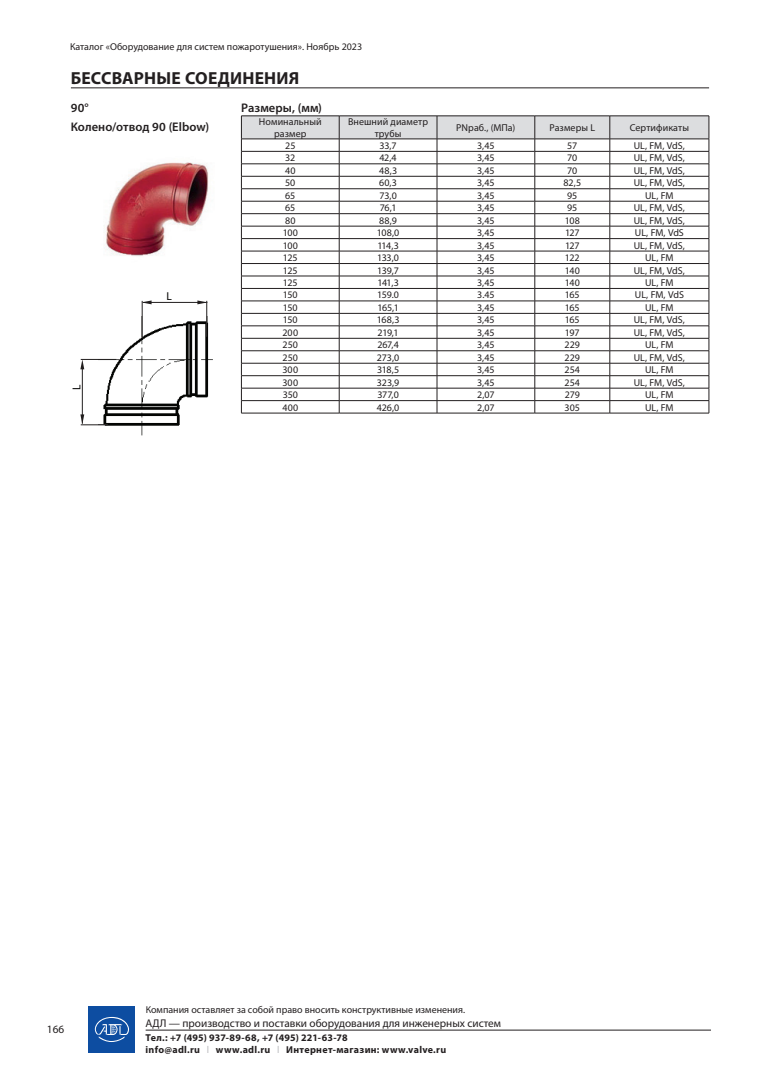
<style>
.page{position:relative;width:780px;height:1088px;background:#fff}
.page>*{position:absolute;margin:0;border:0;box-sizing:border-box;transform-origin:0 0}
.ГЛАВИЩЕ_для-колонтит{font:700 17.5px "Myriad Pro";letter-spacing:.01em;color:#231f20}
.заголовки{font:600 12.5px "Myriad Pro";letter-spacing:.005em;color:#231f20}
.t1{font:11.5px "Myriad Pro";color:#050504}
.t2{font:11.25px "Myriad Pro";color:#231f20}
.таблица_Центр{font:10px/12px "Myriad Pro";color:#231f20;text-align:center}
.t3{font:700 10px/12px "Myriad Pro";letter-spacing:.025em;color:#231f20}
.s1{font-weight:400;color:#bcbdc0}
</style>
<div class="page">
<hr style="left:146px;top:1030px;width:565px;height:1px;background:#231f20">
<div style="left:88px;top:1006px;width:47px;height:47px;background:#0d4da1"></div>
<svg style="left:95px;top:1017px;width:34px;height:25px"></svg>
<hr style="left:241px;top:413px;width:98px;height:1px;background:#231f20">
<hr style="left:339px;top:413px;width:98px;height:1px;background:#231f20">
<hr style="left:437px;top:413px;width:97px;height:1px;background:#231f20">
<hr style="left:534px;top:413px;width:75px;height:1px;background:#231f20">
<hr style="left:609px;top:413px;width:100px;height:1px;background:#231f20">
<svg style="left:241px;top:116px;width:468px;height:297px"></svg>
<img style="left:98px;top:315px;width:115px;height:121px">
<hr style="left:82px;top:367px;width:1px;height:57px;background:#211e1e">
<svg style="left:80px;top:359px;width:4px;height:10px"></svg>
<svg style="left:80px;top:414px;width:27px;height:11px"></svg>
<hr style="left:81px;top:359px;width:35px;height:1px;background:#211e1e">
<hr style="left:143px;top:302px;width:64px;height:1px;background:#211e1e">
<svg style="left:142px;top:300px;width:9px;height:4px"></svg>
<svg style="left:197px;top:300px;width:10px;height:4px"></svg>
<hr style="left:142px;top:301px;width:1px;height:36px;background:#211e1e">
<hr style="left:206px;top:301px;width:1px;height:35px;background:#211e1e">
<img style="left:104px;top:162px;width:105px;height:94px">
<hr style="left:71px;top:88px;width:638px;height:1px;background:#231f20">
<p class="таблица_Центр" style="left:70px;top:41px;width:294px">Каталог «Оборудование для систем пожаротушения». Ноябрь 2023</p>
<p class="ГЛАВИЩЕ_для-колонтит" style="left:71px;top:67px;width:230px">БЕССВАРНЫЕ СОЕДИНЕНИЯ</p>
<p class="заголовки" style="left:71px;top:100px;width:19px">90°</p>
<p class="заголовки" style="left:71px;top:119px;width:140px">Колено/отвод 90 (Elbow)</p>
<p class="t1" style="left:69px;top:390px;width:7px;rotate:-90deg">L</p>
<p class="t1" style="left:166px;top:289px;width:7px">L</p>
<p class="заголовки" style="left:241px;top:100px;width:82px">Размеры, (мм)</p>
<p class="таблица_Центр" style="left:259px;top:116px;width:64px">Номинальный размер</p>
<p class="таблица_Центр" style="left:348px;top:116px;width:82px">Внешний диаметр трубы</p>
<p class="таблица_Центр" style="left:456px;top:122px;width:61px">PNраб., (МПа)</p>
<p class="таблица_Центр" style="left:549px;top:122px;width:47px">Размеры L</p>
<p class="таблица_Центр" style="left:629px;top:122px;width:61px">Сертификаты</p>
<p class="таблица_Центр" style="left:285px;top:139px;width:12px">25</p>
<p class="таблица_Центр" style="left:379px;top:139px;width:19px">33,7</p>
<p class="таблица_Центр" style="left:477px;top:139px;width:19px">3,45</p>
<p class="таблица_Центр" style="left:567px;top:139px;width:12px">57</p>
<p class="таблица_Центр" style="left:633px;top:139px;width:53px">UL, FM, VdS,</p>
<p class="таблица_Центр" style="left:285px;top:152px;width:12px">32</p>
<p class="таблица_Центр" style="left:379px;top:152px;width:19px">42,4</p>
<p class="таблица_Центр" style="left:477px;top:152px;width:19px">3,45</p>
<p class="таблица_Центр" style="left:567px;top:152px;width:12px">70</p>
<p class="таблица_Центр" style="left:633px;top:152px;width:53px">UL, FM, VdS,</p>
<p class="таблица_Центр" style="left:285px;top:164px;width:12px">40</p>
<p class="таблица_Центр" style="left:379px;top:164px;width:20px">48,3</p>
<p class="таблица_Центр" style="left:477px;top:164px;width:19px">3,45</p>
<p class="таблица_Центр" style="left:567px;top:164px;width:12px">70</p>
<p class="таблица_Центр" style="left:633px;top:164px;width:53px">UL, FM, VdS,</p>
<p class="таблица_Центр" style="left:285px;top:177px;width:12px">50</p>
<p class="таблица_Центр" style="left:379px;top:177px;width:19px">60,3</p>
<p class="таблица_Центр" style="left:477px;top:177px;width:19px">3,45</p>
<p class="таблица_Центр" style="left:563px;top:177px;width:19px">82,5</p>
<p class="таблица_Центр" style="left:633px;top:177px;width:53px">UL, FM, VdS,</p>
<p class="таблица_Центр" style="left:285px;top:189px;width:12px">65</p>
<p class="таблица_Центр" style="left:379px;top:189px;width:19px">73,0</p>
<p class="таблица_Центр" style="left:477px;top:189px;width:19px">3,45</p>
<p class="таблица_Центр" style="left:567px;top:189px;width:12px">95</p>
<p class="таблица_Центр" style="left:645px;top:189px;width:30px">UL, FM</p>
<p class="таблица_Центр" style="left:285px;top:202px;width:12px">65</p>
<p class="таблица_Центр" style="left:380px;top:202px;width:18px">76,1</p>
<p class="таблица_Центр" style="left:477px;top:202px;width:19px">3,45</p>
<p class="таблица_Центр" style="left:567px;top:202px;width:12px">95</p>
<p class="таблица_Центр" style="left:633px;top:202px;width:53px">UL, FM, VdS,</p>
<p class="таблица_Центр" style="left:285px;top:214px;width:12px">80</p>
<p class="таблица_Центр" style="left:379px;top:214px;width:19px">88,9</p>
<p class="таблица_Центр" style="left:477px;top:214px;width:19px">3,45</p>
<p class="таблица_Центр" style="left:564px;top:214px;width:17px">108</p>
<p class="таблица_Центр" style="left:633px;top:214px;width:53px">UL, FM, VdS,</p>
<p class="таблица_Центр" style="left:283px;top:227px;width:17px">100</p>
<p class="таблица_Центр" style="left:377px;top:227px;width:24px">108,0</p>
<p class="таблица_Центр" style="left:477px;top:227px;width:19px">3,45</p>
<p class="таблица_Центр" style="left:565px;top:227px;width:16px">127</p>
<p class="таблица_Центр" style="left:634px;top:227px;width:51px">UL, FM, VdS</p>
<p class="таблица_Центр" style="left:283px;top:239px;width:17px">100</p>
<p class="таблица_Центр" style="left:377px;top:239px;width:23px">114,3</p>
<p class="таблица_Центр" style="left:477px;top:239px;width:19px">3,45</p>
<p class="таблица_Центр" style="left:565px;top:239px;width:16px">127</p>
<p class="таблица_Центр" style="left:633px;top:239px;width:53px">UL, FM, VdS,</p>
<p class="таблица_Центр" style="left:283px;top:251px;width:16px">125</p>
<p class="таблица_Центр" style="left:377px;top:251px;width:23px">133,0</p>
<p class="таблица_Центр" style="left:477px;top:251px;width:19px">3,45</p>
<p class="таблица_Центр" style="left:565px;top:251px;width:16px">122</p>
<p class="таблица_Центр" style="left:645px;top:251px;width:30px">UL, FM</p>
<p class="таблица_Центр" style="left:283px;top:264px;width:16px">125</p>
<p class="таблица_Центр" style="left:377px;top:264px;width:23px">139,7</p>
<p class="таблица_Центр" style="left:477px;top:264px;width:19px">3,45</p>
<p class="таблица_Центр" style="left:564px;top:264px;width:17px">140</p>
<p class="таблица_Центр" style="left:633px;top:264px;width:53px">UL, FM, VdS,</p>
<p class="таблица_Центр" style="left:283px;top:276px;width:16px">125</p>
<p class="таблица_Центр" style="left:377px;top:276px;width:23px">141,3</p>
<p class="таблица_Центр" style="left:477px;top:276px;width:19px">3,45</p>
<p class="таблица_Центр" style="left:564px;top:276px;width:17px">140</p>
<p class="таблица_Центр" style="left:645px;top:276px;width:30px">UL, FM</p>
<p class="таблица_Центр" style="left:283px;top:289px;width:16px">150</p>
<p class="таблица_Центр" style="left:377px;top:289px;width:23px">159.0</p>
<p class="таблица_Центр" style="left:477px;top:289px;width:19px">3.45</p>
<p class="таблица_Центр" style="left:565px;top:289px;width:16px">165</p>
<p class="таблица_Центр" style="left:634px;top:289px;width:51px">UL, FM, VdS</p>
<p class="таблица_Центр" style="left:283px;top:301px;width:16px">150</p>
<p class="таблица_Центр" style="left:377px;top:301px;width:23px">165,1</p>
<p class="таблица_Центр" style="left:477px;top:301px;width:19px">3,45</p>
<p class="таблица_Центр" style="left:565px;top:301px;width:16px">165</p>
<p class="таблица_Центр" style="left:645px;top:301px;width:30px">UL, FM</p>
<p class="таблица_Центр" style="left:283px;top:314px;width:16px">150</p>
<p class="таблица_Центр" style="left:377px;top:314px;width:24px">168,3</p>
<p class="таблица_Центр" style="left:477px;top:314px;width:19px">3,45</p>
<p class="таблица_Центр" style="left:565px;top:314px;width:16px">165</p>
<p class="таблица_Центр" style="left:633px;top:314px;width:53px">UL, FM, VdS,</p>
<p class="таблица_Центр" style="left:282px;top:326px;width:17px">200</p>
<p class="таблица_Центр" style="left:377px;top:326px;width:22px">219,1</p>
<p class="таблица_Центр" style="left:477px;top:326px;width:19px">3,45</p>
<p class="таблица_Центр" style="left:565px;top:326px;width:16px">197</p>
<p class="таблица_Центр" style="left:633px;top:326px;width:53px">UL, FM, VdS,</p>
<p class="таблица_Центр" style="left:282px;top:339px;width:17px">250</p>
<p class="таблица_Центр" style="left:377px;top:339px;width:23px">267,4</p>
<p class="таблица_Центр" style="left:477px;top:339px;width:19px">3,45</p>
<p class="таблица_Центр" style="left:564px;top:339px;width:17px">229</p>
<p class="таблица_Центр" style="left:645px;top:339px;width:30px">UL, FM</p>
<p class="таблица_Центр" style="left:282px;top:351px;width:17px">250</p>
<p class="таблица_Центр" style="left:377px;top:351px;width:24px">273,0</p>
<p class="таблица_Центр" style="left:477px;top:351px;width:19px">3,45</p>
<p class="таблица_Центр" style="left:564px;top:351px;width:17px">229</p>
<p class="таблица_Центр" style="left:633px;top:351px;width:53px">UL, FM, VdS,</p>
<p class="таблица_Центр" style="left:282px;top:364px;width:17px">300</p>
<p class="таблица_Центр" style="left:377px;top:364px;width:24px">318,5</p>
<p class="таблица_Центр" style="left:477px;top:364px;width:19px">3,45</p>
<p class="таблица_Центр" style="left:564px;top:364px;width:17px">254</p>
<p class="таблица_Центр" style="left:645px;top:364px;width:30px">UL, FM</p>
<p class="таблица_Центр" style="left:282px;top:376px;width:17px">300</p>
<p class="таблица_Центр" style="left:377px;top:376px;width:24px">323,9</p>
<p class="таблица_Центр" style="left:477px;top:376px;width:19px">3,45</p>
<p class="таблица_Центр" style="left:564px;top:376px;width:17px">254</p>
<p class="таблица_Центр" style="left:633px;top:376px;width:53px">UL, FM, VdS,</p>
<p class="таблица_Центр" style="left:283px;top:389px;width:17px">350</p>
<p class="таблица_Центр" style="left:377px;top:389px;width:23px">377,0</p>
<p class="таблица_Центр" style="left:477px;top:389px;width:19px">2,07</p>
<p class="таблица_Центр" style="left:564px;top:389px;width:17px">279</p>
<p class="таблица_Центр" style="left:645px;top:389px;width:30px">UL, FM</p>
<p class="таблица_Центр" style="left:282px;top:401px;width:17px">400</p>
<p class="таблица_Центр" style="left:377px;top:401px;width:24px">426,0</p>
<p class="таблица_Центр" style="left:477px;top:401px;width:19px">2,07</p>
<p class="таблица_Центр" style="left:564px;top:401px;width:17px">305</p>
<p class="таблица_Центр" style="left:645px;top:401px;width:30px">UL, FM</p>
<p class="t2" style="left:47px;top:1022px;width:19px">166</p>
<p class="таблица_Центр" style="left:146px;top:1003px;width:321px">Компания оставляет за собой право вносить конструктивные изменения.</p>
<p class="t2" style="left:145px;top:1016px;width:357px">АДЛ — производство и поставки оборудования для инженерных систем</p>
<p class="t3" style="left:146px;top:1031px;width:302px">Тел.: +7 (495) 937-89-68, +7 (495) 221-63-78<br>info@adl.ru <span class="s1">l</span> www.adl.ru <span class="s1">l</span> Интернет-магазин: www.valve.ru</p>
</div>
